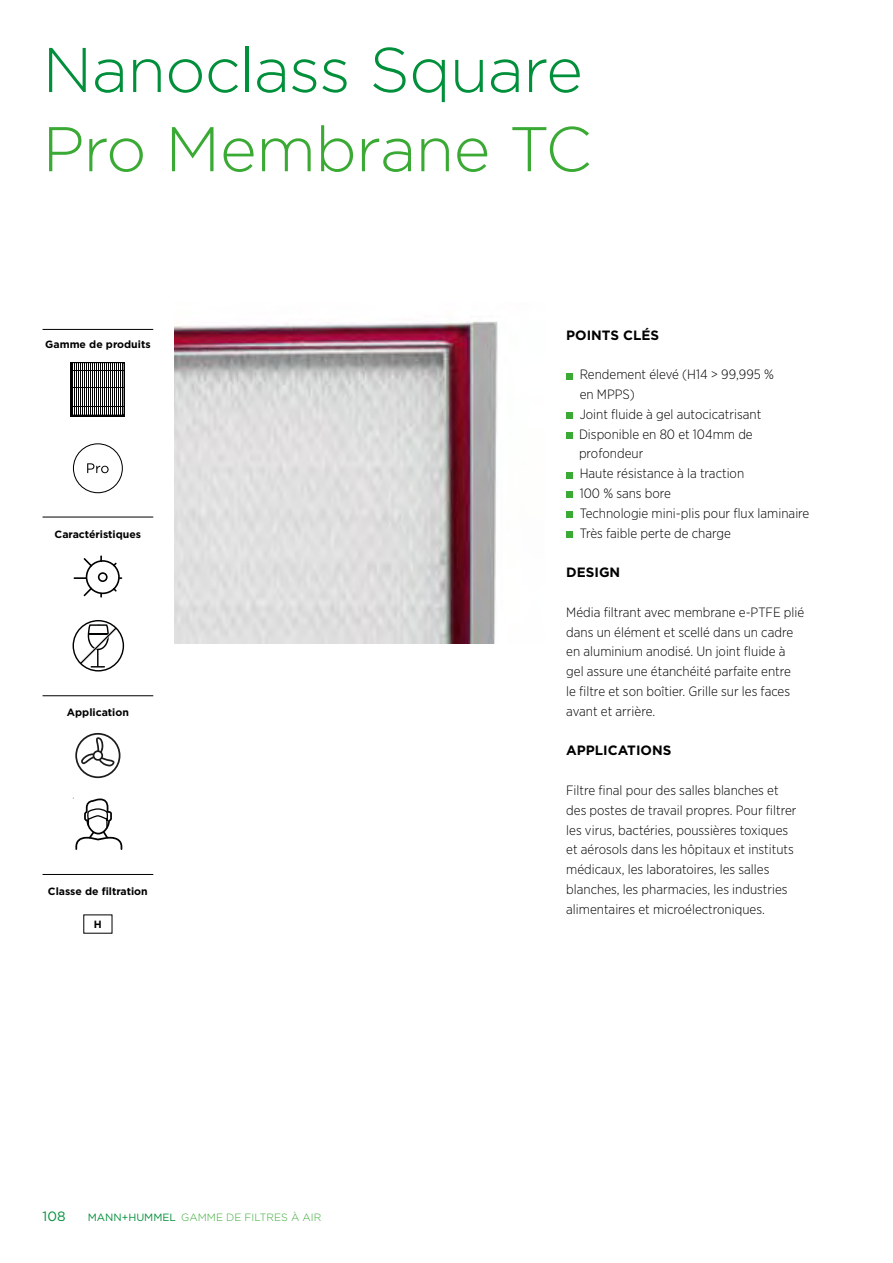
<style>
.page{position:relative;width:893px;height:1263px;background:#fff}
.page>*{position:absolute;margin:0;border:0;box-sizing:border-box;transform-origin:0 0}
.t1{font:300 63px "Gotham";letter-spacing:-.01em;color:#008f3a}
.t2{font:300 63px "Gotham";letter-spacing:-.01em;color:#3aaa35}
.t3{font:300 13.5px/19.8px "Gotham Narrow";color:#000}
.t4{font:700 13.5px "Gotham";color:#000}
.t5{font:13.5px "Gotham";color:#008f3a}
.t6{font:700 10.5px "Gotham";color:#000}
.t7{font:300 10.5px "Gotham";color:#3aaa35}
.s1{font-weight:400;color:#008f3a}
</style>
<div class="page">
<hr style="left:43px;top:329px;width:110px;height:1px;background:#000">
<hr style="left:43px;top:517px;width:110px;height:1px;background:#000">
<hr style="left:43px;top:695px;width:110px;height:1px;background:#000">
<hr style="left:43px;top:874px;width:110px;height:1px;background:#000">
<svg style="left:71px;top:362px;width:54px;height:54px;fill:#000"></svg>
<svg style="left:117px;top:363px;width:7px;height:52px"></svg>
<hr style="left:122px;top:362px;width:1px;height:54px;background:#000">
<hr style="left:118px;top:362px;width:1px;height:54px;background:#000">
<hr style="left:120px;top:362px;width:1px;height:54px;background:#000">
<hr style="left:72px;top:371px;width:52px;height:1px;background:#000">
<hr style="left:72px;top:388px;width:52px;height:1px;background:#000">
<hr style="left:72px;top:406px;width:52px;height:1px;background:#000">
<svg style="left:73px;top:798px;width:49px;height:52px"></svg>
<svg style="left:75px;top:733px;width:45px;height:45px"></svg>
<svg style="left:73px;top:620px;width:51px;height:51px"></svg>
<svg style="left:74px;top:555px;width:48px;height:43px"></svg>
<svg style="left:73px;top:443px;width:50px;height:50px"></svg>
<img style="left:174px;top:321px;width:324px;height:322px">
<svg style="left:566px;top:373px;width:6px;height:6px"></svg>
<svg style="left:566px;top:413px;width:6px;height:6px"></svg>
<div style="left:566px;top:432px;width:6px;height:7px;background:#3aaa35"></div>
<svg style="left:566px;top:472px;width:6px;height:6px"></svg>
<svg style="left:566px;top:492px;width:6px;height:6px"></svg>
<svg style="left:566px;top:512px;width:6px;height:6px"></svg>
<div style="left:566px;top:531px;width:6px;height:7px;background:#3aaa35"></div>
<h1 class="t1" style="left:43px;top:30px;width:542px">Nanoclass Square</h1>
<h1 class="t2" style="left:43px;top:109px;width:551px">Pro Membrane TC</h1>
<p class="t6" style="left:45px;top:337px;width:107px">Gamme de produits</p>
<p class="t6" style="left:55px;top:527px;width:88px">Caractéristiques</p>
<p class="t6" style="left:67px;top:705px;width:64px">Application</p>
<p class="t6" style="left:48px;top:884px;width:101px">Classe de filtration</p>
<p class="t6" style="left:94px;top:917px;width:9px">H</p>
<p class="t5" style="left:43px;top:1207px;width:24px">108</p>
<p class="t7" style="left:88px;top:1210px;width:235px"><span class="s1">MANN+HUMMEL</span> GAMME DE FILTRES À AIR</p>
<p class="t4" style="left:566px;top:326px;width:94px">POINTS CLÉS</p>
<p class="t3" style="left:579px;top:364px;width:232px">Rendement élevé (H14 &gt; 99,995 %<br>en MPPS)<br>Joint fluide à gel autocicatrisant<br>Disponible en 80 et 104mm de profondeur<br>Haute résistance à la traction<br>100 % sans bore<br>Technologie mini-plis pour flux laminaire<br>Très faible perte de charge</p>
<p class="t4" style="left:566px;top:563px;width:56px">DESIGN</p>
<p class="t3" style="left:566px;top:602px;width:239px">Média filtrant avec membrane e-PTFE plié dans un élément et scellé dans un cadre en aluminium anodisé. Un joint fluide à gel assure une étanchéité parfaite entre<br>le filtre et son boîtier. Grille sur les faces avant et arrière.</p>
<p class="t4" style="left:566px;top:742px;width:107px">APPLICATIONS</p>
<p class="t3" style="left:566px;top:780px;width:232px">Filtre final pour des salles blanches et des postes de travail propres. Pour filtrer les virus, bactéries, poussières toxiques et aérosols dans les hôpitaux et instituts médicaux, les laboratoires, les salles blanches, les pharmacies, les industries alimentaires et microélectroniques.</p>
</div>
